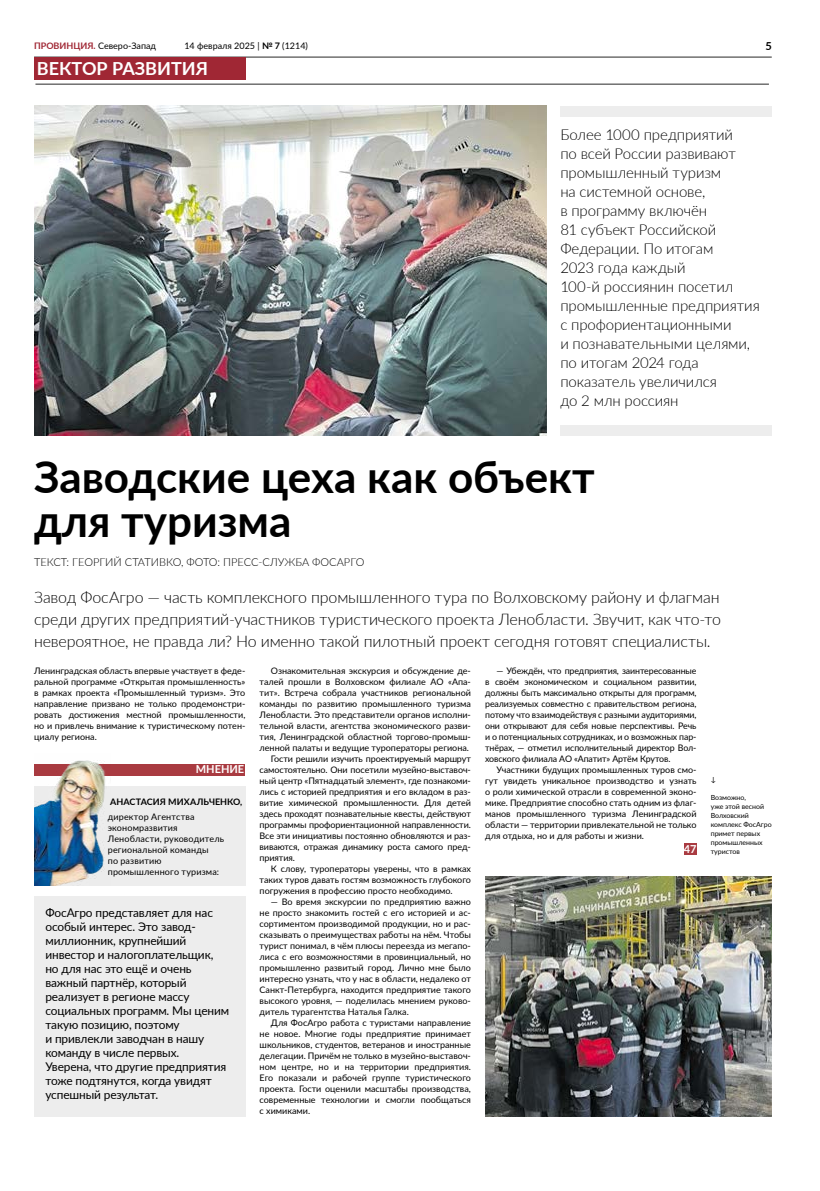
<style>
.page{position:relative;width:820px;height:1191px;background:#fff}
.page>*{position:absolute;margin:0;border:0;box-sizing:border-box;transform-origin:0 0}
.t1{font:700 44px/44px "Lato";color:#000}
.t2{font:700 18px "Lato";color:#fff}
.t3{font:300 16px/22px "Lato";letter-spacing:-.01em;color:#000;text-align:justify}
.t4{font:300 15px/19px "Lato";letter-spacing:-.01em;color:#000}
.t5{font:12px/14px "Lato";letter-spacing:-.01em;color:#000}
.t6{font:300 11px "Lato";color:#000}
.t7{font:700 11px "Lato";color:#fff}
.t8{font:700 11px "Lato";color:#000}
.t9{font:9px/11px "Lato";color:#000;text-align:justify}
.t10{font:700 9px "Lato";letter-spacing:-.005em;color:#000}
.t11{font:7px/9px "Lato";color:#000}
.s1{font-weight:700;color:#a02734}
.s2{font-weight:700}
</style>
<div class="page">
<hr style="left:34px;top:57px;width:737px;height:1px;background:#282827">
<hr style="left:35px;top:84px;width:733px;height:1px;background:#282827">
<div style="left:34px;top:57px;width:211px;height:22px;background:#a02734"></div>
<img style="left:34px;top:106px;width:512px;height:330px">
<div style="left:34px;top:786px;width:211px;height:99px;background:#ededed"></div>
<div style="left:34px;top:896px;width:211px;height:220px;background:#ededed"></div>
<div style="left:34px;top:764px;width:210px;height:11px;background:#a93b41"></div>
<img style="left:34px;top:760px;width:77px;height:125px">
<img style="left:485px;top:876px;width:286px;height:240px">
<div style="left:683px;top:843px;width:13px;height:11px;background:#a93b41"></div>
<div style="left:560px;top:106px;width:211px;height:10px;background:#ededed"></div>
<div style="left:560px;top:425px;width:211px;height:11px;background:#ededed"></div>
<p class="t9" style="left:34px;top:40px;width:124px"><span class="s1">ПРОВИНЦИЯ.</span> Северо-Запад</p>
<p class="t9" style="left:184px;top:40px;width:125px">14 февраля 2025 | <span class="s2">№ 7</span> (1214)</p>
<p class="t8" style="left:765px;top:38px;width:8px">5</p>
<h2 class="t2" style="left:37px;top:55px;width:172px">ВЕКТОР РАЗВИТИЯ</h2>
<p class="t4" style="left:560px;top:124px;width:201px">Более 1000 предприятий<br>по всей России развивают промышленный туризм<br>на системной основе,<br>в программу включён<br>81 субъект Российской<br>Федерации. По итогам<br>2023 года каждый<br>100-й россиянин посетил промышленные предприятия с профориентационными<br>и познавательными целями, по итогам 2024 года показатель увеличился<br>до 2 млн россиян</p>
<h1 class="t1" style="left:34px;top:453px;width:562px">Заводские цеха как объект для туризма</h1>
<p class="t6" style="left:34px;top:554px;width:332px">ТЕКСТ: ГЕОРГИЙ СТАТИВКО, ФОТО: ПРЕСС-СЛУЖБА ФОСАРГО</p>
<p class="t3" style="left:34px;top:585px;width:688px">Завод ФосАгро — часть комплексного промышленного тура по Волховскому району и флагман среди других предприятий-участников туристического проекта Ленобласти. Звучит, как что-то невероятное, не правда ли? Но именно такой пилотный проект сегодня готовят специалисты.</p>
<p class="t9" style="left:485px;top:665px;width:213px;text-indent:11px">— Убеждён, что предприятия, заинтересованные в своём экономическом и социальном развитии, должны быть максимально открыты для программ, реализуемых совместно с правительством региона, потому что взаимодействуя с разными аудиториями, они открывают для себя новые перспективы. Речь и о потенциальных сотрудниках, и о возможных пар&shy;тнёрах, — отметил исполнительный директор Вол&shy;ховского филиала АО «Апатит» Артём Крутов.</p>
<p class="t9" style="left:485px;top:764px;width:213px;text-indent:11px">Участники будущих промышленных туров смо&shy;гут увидеть уникальное производство и узнать о роли химической отрасли в современной эконо&shy;мике. Предприятие способно стать одним из флаг&shy;манов промышленного туризма Ленинградской области — территории привлекательной не только для отдыха, но и для работы и жизни.</p>
<p class="t9" style="left:34px;top:665px;width:213px">Ленинградская область впервые участвует в феде&shy;ральной программе «Открытая промышленность» в рамках проекта «Промышленный туризм». Это направление призвано не только продемонстри&shy;ровать достижения местной промышленности, но и привлечь внимание к туристическому потен&shy;циалу региона.</p>
<p class="t9" style="left:271px;top:665px;width:201px">Ознакомительная экскурсия и обсуждение де-</p>
<p class="t9" style="left:259px;top:676px;width:213px">талей прошли в Волховском филиале АО «Апа-</p>
<p class="t9" style="left:259px;top:687px;width:213px">тит». Встреча собрала участников региональной</p>
<p class="t9" style="left:259px;top:698px;width:213px">команды по развитию промышленного туризма</p>
<p class="t9" style="left:259px;top:709px;width:213px">Ленобласти. Это представители органов исполни-</p>
<p class="t9" style="left:259px;top:720px;width:213px">тельной власти, агентства экономического разви-</p>
<p class="t9" style="left:259px;top:731px;width:213px">тия, Ленинградской областной торгово-промыш-</p>
<p class="t9" style="left:259px;top:742px;width:211px">ленной палаты и ведущие туроператоры региона.</p>
<p class="t9" style="left:271px;top:753px;width:201px">Гости решили изучить проектируемый маршрут</p>
<p class="t9" style="left:259px;top:764px;width:213px">самостоятельно. Они посетили музейно-выставоч-</p>
<p class="t9" style="left:259px;top:775px;width:213px">ный центр «Пятнадцатый элемент», где познакоми-</p>
<p class="t9" style="left:259px;top:786px;width:213px">лись с историей предприятия и его вкладом в раз-</p>
<p class="t9" style="left:259px;top:797px;width:213px">витие химической промышленности. Для детей</p>
<p class="t9" style="left:259px;top:808px;width:213px">здесь проходят познавательные квесты, действуют</p>
<p class="t9" style="left:259px;top:819px;width:213px">программы профориентационной направленности.</p>
<p class="t9" style="left:259px;top:830px;width:213px">Все эти инициативы постоянно обновляются и раз-</p>
<p class="t9" style="left:259px;top:841px;width:213px">виваются, отражая динамику роста самого пред-</p>
<p class="t9" style="left:259px;top:852px;width:37px">приятия.</p>
<p class="t9" style="left:271px;top:863px;width:201px">К слову, туроператоры уверены, что в рамках</p>
<p class="t9" style="left:259px;top:874px;width:213px">таких туров давать гостям возможность глубокого</p>
<p class="t9" style="left:259px;top:885px;width:194px">погружения в профессию просто необходимо.</p>
<p class="t9" style="left:259px;top:896px;width:213px;text-indent:11px">— Во время экскурсии по предприятию важно не просто знакомить гостей с его историей и ас&shy;сортиментом производимой продукции, но и рас&shy;сказывать о преимуществах работы на нём. Чтобы турист понимал, в чём плюсы переезда из мегапо&shy;лиса с его возможностями в провинциальный, но промышленно развитый город. Лично мне было интересно узнать, что у нас в области, недалеко от Санкт-Петербурга, находится предприятие такого высокого уровня, — поделилась мнением руково&shy;дитель турагентства Наталья Галка.</p>
<p class="t9" style="left:259px;top:1017px;width:213px;text-indent:11px">Для ФосАгро работа с туристами направление не новое. Многие годы предприятие принимает школьников, студентов, ветеранов и иностранные делегации. Причём не только в музейно-выставоч&shy;ном центре, но и на территории предприятия.<br>Его показали и рабочей группе туристического проекта. Гости оценили масштабы производства, современные технологии и смогли пообщаться с химиками.</p>
<p class="t7" style="left:196px;top:761px;width:50px">МНЕНИЕ</p>
<p class="t11" style="left:710px;top:774px;width:7px">↓</p>
<p class="t11" style="left:710px;top:792px;width:62px">Возможно,<br>уже этой весной<br>Волховский комплекс ФосАгро примет первых промышленных туристов</p>
<p class="t10" style="left:110px;top:794px;width:134px">АНАСТАСИЯ МИХАЛЬЧЕНКО,</p>
<p class="t9" style="left:108px;top:811px;width:118px;text-align:left">директор Агентства экономразвития<br>Ленобласти, руководитель региональной команды<br>по развитию промышленного туризма:</p>
<p class="t5" style="left:45px;top:905px;width:185px">ФосАгро представляет для нас особый интерес. Это завод&shy;миллионник, крупнейший инвестор и налогоплательщик, но для нас это ещё и очень важный партнёр, который реализует в регионе массу социальных программ. Мы ценим такую позицию, поэтому<br>и привлекли заводчан в нашу команду в числе первых.<br>Уверена, что другие предприятия тоже подтянутся, когда увидят успешный результат.</p>
<p class="t7" style="left:683px;top:840px;width:14px">47</p>
</div>
